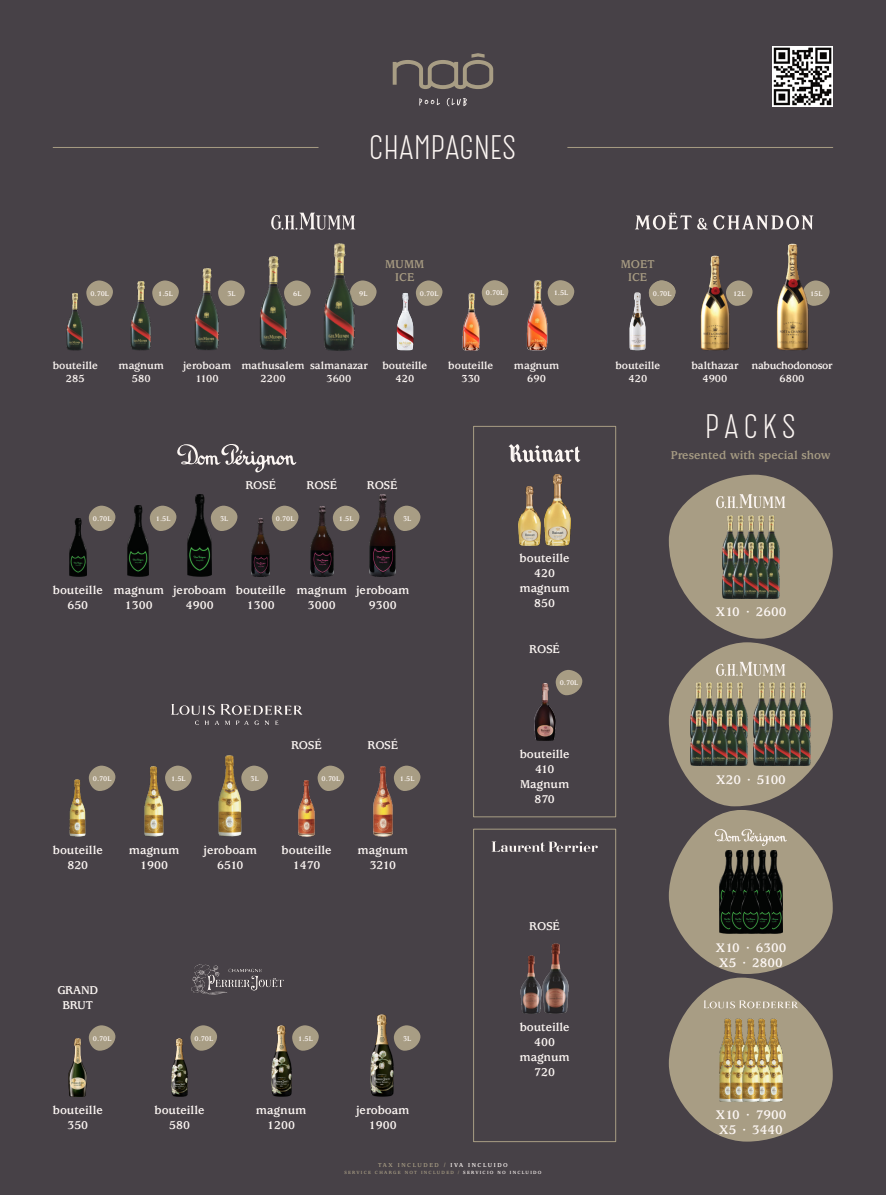
<style>
.page{position:relative;width:886px;height:1195px;background:#fff}
.page>*{position:absolute;margin:0;border:0;box-sizing:border-box;transform-origin:0 0}
.t1{font:30px "Catorze 27 Style 1";color:#fcf6f3}
.t2{font:700 13.75px/15px "Usherwood Std";color:#fcf6f3}
.t3{font:700 12.5px/15px "Usherwood Std";color:#fcf6f3;text-align:center}
.t4{font:700 12.5px "Usherwood Std";color:#a89d84}
.t5{font:700 12.5px/12.5px "Usherwood Std";color:#a99d83;text-align:center}
.t6{font:700 12.5px/15px "Usherwood Std";letter-spacing:-.03em;color:#fcf6f3;text-align:center}
.t7{font:700 11.25px/13.5px "Usherwood Std";color:#fcf6f3;text-align:center}
.t8{font:700 11.25px/13.5px "Usherwood Std";letter-spacing:-.03em;color:#fcf6f3;text-align:center}
.t9{font:700 7.5px "Usherwood Std";color:#fcf6f3}
.t10{font:700 6.25px "Usherwood Std";letter-spacing:.25em;color:#a89d84}
.t11{font:700 5px "Usherwood Std";letter-spacing:.25em;color:#a89d84}
.s1{color:#fcf6f3}
</style>
<div class="page">
<div style="left:0;top:0;width:886px;height:1194px;background:#474147"></div>
<img style="left:773px;top:46px;width:60px;height:60px">
<svg style="left:669px;top:474px;width:164px;height:667px"></svg>
<img style="left:769px;top:515px;width:10px;height:28px">
<img style="left:722px;top:515px;width:11px;height:28px">
<img style="left:733px;top:515px;width:10px;height:28px">
<img style="left:758px;top:515px;width:11px;height:28px">
<img style="left:743px;top:515px;width:15px;height:28px">
<img style="left:769px;top:543px;width:10px;height:55px">
<img style="left:722px;top:543px;width:11px;height:55px">
<img style="left:733px;top:543px;width:10px;height:55px">
<img style="left:758px;top:543px;width:11px;height:55px">
<img style="left:743px;top:543px;width:15px;height:55px">
<div style="left:473px;top:828px;width:143px;height:313px;border:1px solid #a89d84"></div>
<svg style="left:491px;top:841px;width:107px;height:11px"></svg>
<img style="left:521px;top:955px;width:21px;height:57px">
<img style="left:543px;top:943px;width:26px;height:69px">
<div style="left:473px;top:426px;width:143px;height:391px;border:1px solid #a89d84"></div>
<svg style="left:556px;top:670px;width:26px;height:25px"></svg>
<img style="left:534px;top:683px;width:21px;height:57px">
<svg style="left:509px;top:444px;width:72px;height:18px"></svg>
<img style="left:519px;top:487px;width:21px;height:58px">
<img style="left:544px;top:474px;width:26px;height:71px">
<svg style="left:190px;top:1025px;width:27px;height:25px"></svg>
<img style="left:171px;top:1038px;width:16px;height:58px">
<svg style="left:89px;top:1025px;width:26px;height:25px"></svg>
<img style="left:69px;top:1038px;width:18px;height:58px">
<svg style="left:292px;top:1025px;width:27px;height:25px"></svg>
<img style="left:271px;top:1025px;width:20px;height:71px">
<svg style="left:394px;top:1025px;width:26px;height:25px"></svg>
<img style="left:371px;top:1014px;width:23px;height:82px">
<img style="left:192px;top:964px;width:91px;height:30px">
<svg style="left:89px;top:765px;width:26px;height:26px"></svg>
<img style="left:70px;top:779px;width:16px;height:57px">
<svg style="left:165px;top:765px;width:27px;height:26px"></svg>
<img style="left:144px;top:766px;width:19px;height:70px">
<svg style="left:241px;top:765px;width:27px;height:26px"></svg>
<img style="left:219px;top:755px;width:22px;height:81px">
<svg style="left:318px;top:765px;width:26px;height:26px"></svg>
<img style="left:299px;top:780px;width:15px;height:56px">
<svg style="left:394px;top:765px;width:26px;height:26px"></svg>
<img style="left:373px;top:766px;width:20px;height:70px">
<svg style="left:171px;top:704px;width:131px;height:21px"></svg>
<svg style="left:89px;top:505px;width:26px;height:26px"></svg>
<img style="left:69px;top:519px;width:17px;height:58px">
<svg style="left:150px;top:505px;width:26px;height:26px"></svg>
<img style="left:128px;top:505px;width:21px;height:71px">
<svg style="left:211px;top:505px;width:26px;height:26px"></svg>
<img style="left:187px;top:494px;width:24px;height:82px">
<svg style="left:272px;top:505px;width:26px;height:26px"></svg>
<img style="left:252px;top:519px;width:18px;height:58px">
<svg style="left:333px;top:505px;width:26px;height:26px"></svg>
<img style="left:311px;top:506px;width:22px;height:71px">
<svg style="left:395px;top:505px;width:25px;height:26px"></svg>
<img style="left:369px;top:494px;width:26px;height:83px">
<svg style="left:177px;top:444px;width:119px;height:28px"></svg>
<img style="left:526px;top:280px;width:22px;height:71px">
<svg style="left:548px;top:280px;width:26px;height:25px"></svg>
<img style="left:462px;top:293px;width:18px;height:58px">
<svg style="left:482px;top:280px;width:26px;height:25px"></svg>
<svg style="left:86px;top:280px;width:27px;height:26px"></svg>
<img style="left:67px;top:293px;width:16px;height:58px">
<svg style="left:152px;top:280px;width:27px;height:26px"></svg>
<img style="left:131px;top:281px;width:20px;height:70px">
<svg style="left:219px;top:280px;width:26px;height:26px"></svg>
<img style="left:195px;top:268px;width:24px;height:82px">
<svg style="left:416px;top:280px;width:26px;height:26px"></svg>
<img style="left:396px;top:292px;width:17px;height:58px">
<svg style="left:287px;top:280px;width:24px;height:26px"></svg>
<img style="left:260px;top:256px;width:27px;height:94px">
<svg style="left:355px;top:280px;width:22px;height:26px"></svg>
<img style="left:324px;top:243px;width:31px;height:108px">
<svg style="left:649px;top:280px;width:26px;height:26px"></svg>
<img style="left:630px;top:292px;width:16px;height:58px">
<svg style="left:729px;top:280px;width:23px;height:26px"></svg>
<img style="left:701px;top:255px;width:28px;height:96px">
<svg style="left:808px;top:280px;width:22px;height:26px"></svg>
<img style="left:776px;top:243px;width:32px;height:108px">
<svg style="left:635px;top:213px;width:178px;height:17px"></svg>
<svg style="left:271px;top:213px;width:84px;height:17px"></svg>
<hr style="left:53px;top:147px;width:265px;height:1px;background:#a89d84">
<hr style="left:568px;top:147px;width:265px;height:1px;background:#a89d84">
<svg style="left:419px;top:98px;width:21px;height:8px"></svg>
<svg style="left:447px;top:98px;width:20px;height:8px"></svg>
<svg style="left:393px;top:53px;width:100px;height:36px"></svg>
<h1 class="t1" style="left:369px;top:132px;width:149px">CHAMPAGNES</h1>
<p class="t9" style="left:90px;top:290px;width:20px">0.70L</p>
<p class="t9" style="left:158px;top:290px;width:16px">1.5L</p>
<p class="t9" style="left:227px;top:290px;width:10px">3L</p>
<p class="t9" style="left:293px;top:290px;width:10px">6L</p>
<p class="t9" style="left:359px;top:290px;width:10px">9L</p>
<p class="t5" style="left:385px;top:259px;width:41px">MUMM<br>ICE</p>
<p class="t9" style="left:420px;top:290px;width:20px">0.70L</p>
<p class="t9" style="left:486px;top:290px;width:20px">0.70L</p>
<p class="t9" style="left:554px;top:290px;width:16px">1.5L</p>
<p class="t7" style="left:53px;top:360px;width:47px">bouteille<br>285</p>
<p class="t7" style="left:119px;top:360px;width:47px">magnum<br>580</p>
<p class="t7" style="left:183px;top:360px;width:50px">jeroboam<br>1100</p>
<p class="t7" style="left:241px;top:360px;width:65px">mathusalem<br>2200</p>
<p class="t7" style="left:310px;top:360px;width:59px">salmanazar<br>3600</p>
<p class="t7" style="left:382px;top:360px;width:47px">bouteille<br>420</p>
<p class="t7" style="left:448px;top:360px;width:47px">bouteille<br>330</p>
<p class="t7" style="left:514px;top:360px;width:47px">magnum<br>690</p>
<p class="t9" style="left:93px;top:515px;width:20px">0.70L</p>
<p class="t9" style="left:156px;top:515px;width:16px">1.5L</p>
<p class="t9" style="left:220px;top:515px;width:10px">3L</p>
<p class="t3" style="left:245px;top:479px;width:32px">ROSÉ</p>
<p class="t9" style="left:276px;top:515px;width:20px">0.70L</p>
<p class="t3" style="left:306px;top:479px;width:32px">ROSÉ</p>
<p class="t9" style="left:339px;top:515px;width:16px">1.5L</p>
<p class="t3" style="left:367px;top:479px;width:32px">ROSÉ</p>
<p class="t9" style="left:403px;top:515px;width:10px">3L</p>
<p class="t3" style="left:53px;top:584px;width:52px">bouteille<br>650</p>
<p class="t3" style="left:114px;top:584px;width:52px">magnum<br>1300</p>
<p class="t3" style="left:173px;top:584px;width:55px">jeroboam<br>4900</p>
<p class="t3" style="left:236px;top:584px;width:52px">bouteille<br>1300</p>
<p class="t3" style="left:297px;top:584px;width:52px">magnum<br>3000</p>
<p class="t3" style="left:356px;top:584px;width:55px">jeroboam<br>9300</p>
<p class="t9" style="left:93px;top:775px;width:20px">0.70L</p>
<p class="t9" style="left:171px;top:775px;width:16px">1.5L</p>
<p class="t9" style="left:251px;top:775px;width:10px">3L</p>
<p class="t3" style="left:291px;top:739px;width:32px">ROSÉ</p>
<p class="t9" style="left:322px;top:775px;width:20px">0.70L</p>
<p class="t3" style="left:367px;top:739px;width:32px">ROSÉ</p>
<p class="t9" style="left:400px;top:775px;width:16px">1.5L</p>
<p class="t3" style="left:53px;top:844px;width:52px">bouteille<br>820</p>
<p class="t3" style="left:129px;top:844px;width:52px">magnum<br>1900</p>
<p class="t3" style="left:204px;top:844px;width:55px">jeroboam<br>6510</p>
<p class="t3" style="left:282px;top:844px;width:52px">bouteille<br>1470</p>
<p class="t3" style="left:358px;top:844px;width:52px">magnum<br>3210</p>
<p class="t6" style="left:57px;top:984px;width:42px">GRAND<br>BRUT</p>
<p class="t9" style="left:93px;top:1035px;width:20px">0.70L</p>
<p class="t3" style="left:53px;top:1103px;width:52px">bouteille<br>350</p>
<p class="t9" style="left:195px;top:1035px;width:20px">0.70L</p>
<p class="t3" style="left:155px;top:1103px;width:52px">bouteille<br>580</p>
<p class="t9" style="left:298px;top:1035px;width:16px">1.5L</p>
<p class="t3" style="left:256px;top:1103px;width:52px">magnum<br>1200</p>
<p class="t9" style="left:403px;top:1035px;width:10px">3L</p>
<p class="t3" style="left:356px;top:1103px;width:55px">jeroboam<br>1900</p>
<p class="t3" style="left:519px;top:552px;width:52px">bouteille<br>420 magnum<br>850</p>
<p class="t3" style="left:529px;top:643px;width:32px">ROSÉ</p>
<p class="t9" style="left:560px;top:680px;width:20px">0.70L</p>
<p class="t3" style="left:520px;top:748px;width:52px">bouteille<br>410<br>Magnum<br>870</p>
<p class="t3" style="left:529px;top:919px;width:32px">ROSÉ</p>
<p class="t3" style="left:519px;top:1020px;width:52px">bouteille<br>400 magnum<br>720</p>
<p class="t10" style="left:378px;top:1162px;width:131px">TAX INCLUDED / <span class="s1">IVA INCLUIDO</span></p>
<p class="t11" style="left:344px;top:1170px;width:199px">SERVICE CHARGE NOT INCLUDED / <span class="s1">SERVICIO NO INCLUIDO</span></p>
<p class="t5" style="left:621px;top:259px;width:35px">MOET<br>ICE</p>
<p class="t9" style="left:653px;top:290px;width:20px">0.70L</p>
<p class="t9" style="left:733px;top:290px;width:14px">12L</p>
<p class="t9" style="left:810px;top:290px;width:14px">15L</p>
<p class="t7" style="left:615px;top:360px;width:47px">bouteille<br>420</p>
<p class="t7" style="left:691px;top:360px;width:49px">balthazar<br>4900</p>
<p class="t8" style="left:751px;top:360px;width:83px">nabuchodonosor<br>6800</p>
<h1 class="t1" style="left:705px;top:411px;width:92px">PACKS</h1>
<p class="t4" style="left:671px;top:450px;width:161px">Presented with special show</p>
<p class="t2" style="left:716px;top:606px;width:72px">X10 · 2600</p>
<p class="t2" style="left:716px;top:774px;width:71px">X20 · 5100</p>
<p class="t2" style="left:716px;top:941px;width:72px">X10 · 6300<br>X5 · 2800</p>
<p class="t2" style="left:716px;top:1109px;width:72px">X10 · 7900<br>X5 · 3440</p>
</div>
